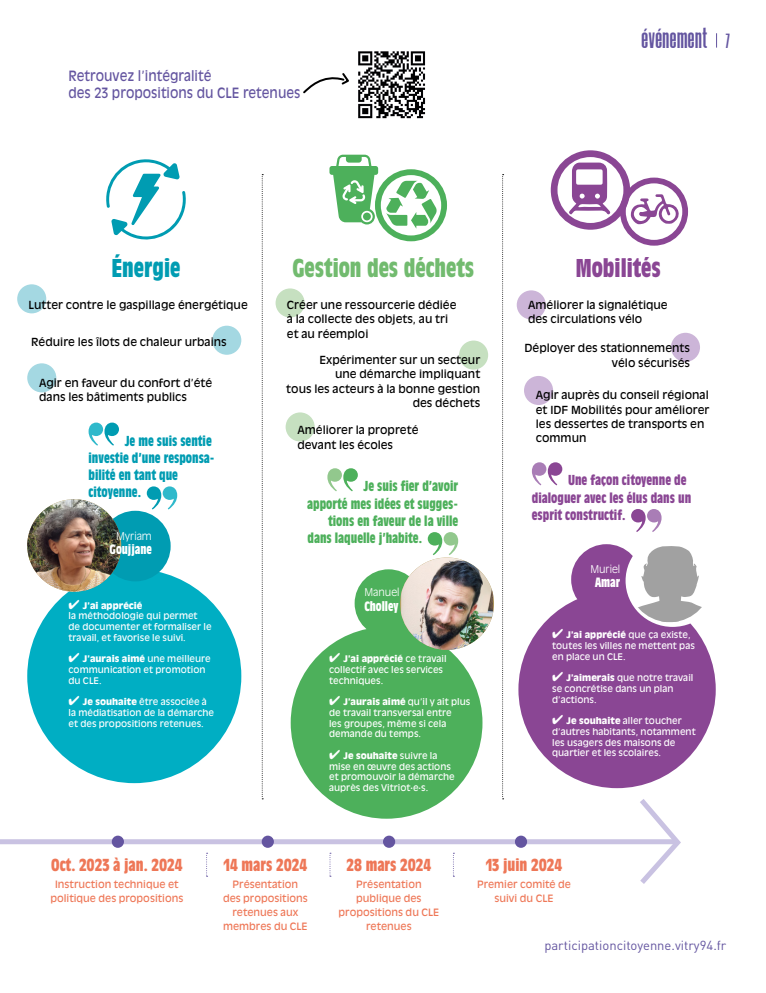
<style>
.page{position:relative;width:766px;height:993px;background:#fff}
.page>*{position:absolute;margin:0;border:0;box-sizing:border-box;transform-origin:0 0}
.t1{font:700 31px "Morganite";letter-spacing:.02em;color:#6455a0}
.t2{font:700 condensed 25.2px "Antique Olive Std";color:#72bb6f}
.t3{font:700 condensed 25.2px "Antique Olive Std";color:#8a4694}
.t4{font:700 condensed 25.2px "Antique Olive Std";color:#009cb2}
.t5{font:700 condensed 17px "Antique Olive Std";color:#ee7757}
.t6{font:700 condensed 14.1px "Antique Olive Std";color:#4db05b}
.t7{font:700 condensed 14.1px/17.1px "Antique Olive Std";color:#8a4694}
.t8{font:700 condensed 14.1px/17.1px "Antique Olive Std";color:#009cb2}
.t9{font:14px/16.8px "Antique Olive Std";color:#6455a0;scale:.9 1}
.t10{font:700 condensed 13.2px "Antique Olive Std";color:#fff}
.t11{font:13px "DIN Pro";color:#6455a0}
.t12{font:11px/14.4px "Antique Olive Std";color:#000}
.t13{font:300 10.6px "Antique Olive Std";color:#fff}
.t14{font:10px/14px "Antique Olive Std";color:#ee7757;text-align:center}
.t15{font:9px/10.8px "Antique Olive Std";color:#fff}
.s1{font-size:20.4px}
.s2{font-weight:900}
</style>
<div class="page">
<svg style="left:88px;top:422px;width:31px;height:23px"></svg>
<svg style="left:147px;top:486px;width:30px;height:23px"></svg>
<svg style="left:531px;top:462px;width:31px;height:23px"></svg>
<svg style="left:631px;top:509px;width:30px;height:23px"></svg>
<svg style="left:327px;top:468px;width:31px;height:23px"></svg>
<svg style="left:427px;top:532px;width:31px;height:23px"></svg>
<svg style="left:106px;top:159px;width:80px;height:81px"></svg>
<svg style="left:329px;top:155px;width:118px;height:86px"></svg>
<svg style="left:550px;top:150px;width:137px;height:95px"></svg>
<svg style="left:0;top:838px;width:634px;height:5px;fill:#c9c2e2"></svg>
<svg style="left:634px;top:799px;width:47px;height:85px"></svg>
<div style="left:112px;top:835px;width:12px;height:12px;background:#6455a0;border-radius:50%"></div>
<div style="left:261px;top:835px;width:13px;height:12px;background:#6455a0;border-radius:50%"></div>
<div style="left:383px;top:835px;width:12px;height:12px;background:#6455a0;border-radius:50%"></div>
<div style="left:514px;top:835px;width:13px;height:12px;background:#6455a0;border-radius:50%"></div>
<svg style="left:206px;top:852px;width:1px;height:24px"></svg>
<svg style="left:329px;top:852px;width:2px;height:24px"></svg>
<svg style="left:453px;top:852px;width:1px;height:24px"></svg>
<svg style="left:261px;top:174px;width:2px;height:625px"></svg>
<svg style="left:502px;top:174px;width:1px;height:625px"></svg>
<div style="left:17px;top:284px;width:29px;height:29px;background:#a4d8e2;border-radius:50%"></div>
<div style="left:275px;top:288px;width:29px;height:29px;background:#c6e0c0;border-radius:50%"></div>
<div style="left:516px;top:290px;width:29px;height:29px;background:#ccb5d8;border-radius:50%"></div>
<div style="left:27px;top:363px;width:29px;height:29px;background:#a4d8e2;border-radius:50%"></div>
<div style="left:285px;top:412px;width:29px;height:29px;background:#c6e0c0;border-radius:50%"></div>
<div style="left:524px;top:376px;width:29px;height:29px;background:#ccb5d8;border-radius:50%"></div>
<div style="left:212px;top:325px;width:29px;height:29px;background:#a4d8e2;border-radius:50%"></div>
<div style="left:459px;top:340px;width:29px;height:29px;background:#c6e0c0;border-radius:50%"></div>
<div style="left:670px;top:332px;width:29px;height:30px;background:#ccb5d8;border-radius:50%"></div>
<div style="left:27px;top:569px;width:214px;height:213px;background:#00aec3;border-radius:50%"></div>
<div style="left:518px;top:590px;width:197px;height:197px;background:#8a4694;border-radius:50%"></div>
<div style="left:290px;top:626px;width:192px;height:192px;background:#4db05b;border-radius:50%"></div>
<div style="left:100px;top:510px;width:71px;height:71px;background:#009cb2;border-radius:50%"></div>
<div style="left:571px;top:544px;width:70px;height:70px;background:#8a4694;border-radius:50%"></div>
<img style="left:27px;top:499px;width:93px;height:92px">
<div style="left:354px;top:569px;width:68px;height:68px;background:#4db05b;border-radius:50%"></div>
<img style="left:401px;top:557px;width:92px;height:92px">
<div style="left:625px;top:534px;width:94px;height:92px;background:#fff;border-radius:50%"></div>
<img style="left:358px;top:51px;width:68px;height:68px">
<svg style="left:303px;top:73px;width:46px;height:21px"></svg>
<svg style="left:627px;top:546px;width:75px;height:76px"></svg>
<h3 class="t9" style="left:68px;top:68px;width:259px">Retrouvez l’intégralité<br>des 23 propositions du CLE retenues</h3>
<h1 class="t1" style="left:641px;top:21px;width:90px">événement <span class="s1">7</span></h1>
<h2 class="t4" style="left:111px;top:254px;width:71px">Énergie</h2>
<h2 class="t2" style="left:292px;top:254px;width:183px">Gestion des déchets</h2>
<h2 class="t3" style="left:575px;top:254px;width:86px">Mobilités</h2>
<p class="t12" style="left:29px;top:297px;width:221px">Lutter contre le gaspillage énergétique</p>
<p class="t12" style="left:31px;top:335px;width:197px">Réduire les îlots de chaleur urbains</p>
<p class="t12" style="left:39px;top:375px;width:175px">Agir en faveur du confort d’été dans les bâtiments publics</p>
<h3 class="t8" style="left:88px;top:432px;width:128px;text-indent:36px">Je me suis sentie investie d’une responsa&shy;bilité en tant que citoyenne.</h3>
<p class="t13" style="left:116px;top:529px;width:37px">Myriam</p>
<h3 class="t10" style="left:110px;top:542px;width:44px">Goujjane</h3>
<p class="t15" style="left:68px;top:599px;width:144px">✔ <span class="s2">J’ai apprécié<br></span>la méthodologie qui permet<br>de documenter et formaliser le travail, et favorise le suivi.</p>
<p class="t15" style="left:68px;top:653px;width:144px">✔ <span class="s2">J’aurais aimé</span> une meilleure communication et promotion du CLE.</p>
<p class="t15" style="left:68px;top:696px;width:147px">✔ <span class="s2">Je souhaite</span> être associée à la médiatisation de la démarche et des propositions retenues.</p>
<p class="t12" style="left:287px;top:297px;width:171px">Créer une ressourcerie dédiée à la collecte des objets, au tri et au réemploi</p>
<p class="t12" style="left:528px;top:297px;width:141px">Améliorer la signalétique des circulations vélo</p>
<p class="t12" style="left:286px;top:352px;width:195px;text-align:right">Expérimenter sur un secteur<br>une démarche impliquant<br>tous les acteurs à la bonne gestion des déchets</p>
<p class="t12" style="left:524px;top:341px;width:167px;text-align:right">Déployer des stationnements vélo sécurisés</p>
<p class="t12" style="left:535px;top:388px;width:175px">Agir auprès du conseil régional et IDF Mobilités pour améliorer les dessertes de transports en commun</p>
<p class="t12" style="left:297px;top:423px;width:122px">Améliorer la propreté devant les écoles</p>
<h3 class="t6" style="left:363px;top:478px;width:96px">Je suis fier d’avoir</h3>
<h3 class="t6" style="left:307px;top:495px;width:152px">apporté mes idées et sugges-</h3>
<h3 class="t6" style="left:328px;top:512px;width:131px">tions en faveur de la ville</h3>
<h3 class="t6" style="left:307px;top:530px;width:116px">dans laquelle j’habite.</h3>
<p class="t13" style="left:364px;top:586px;width:37px">Manuel</p>
<h3 class="t10" style="left:364px;top:598px;width:35px">Cholley</h3>
<p class="t15" style="left:329px;top:653px;width:119px">✔ <span class="s2">J’ai apprécié</span> ce travail collectif avec les services techniques.</p>
<p class="t15" style="left:329px;top:696px;width:143px">✔ <span class="s2">J’aurais aimé</span> qu’il y ait plus de travail transversal entre<br>les groupes, même si cela demande du temps.</p>
<p class="t15" style="left:329px;top:749px;width:127px">✔ <span class="s2">Je souhaite</span> suivre la mise en œuvre des actions et promouvoir la démarche auprès des Vitriot·e·s.</p>
<h3 class="t7" style="left:531px;top:472px;width:161px;text-indent:36px">Une façon citoyenne de dialoguer avec les élus dans un esprit constructif.</h3>
<p class="t13" style="left:590px;top:562px;width:31px">Muriel</p>
<h3 class="t10" style="left:595px;top:575px;width:27px">Amar</h3>
<p class="t15" style="left:552px;top:629px;width:144px">✔ <span class="s2">J’ai apprécié</span> que ça existe, toutes les villes ne mettent pas en place un CLE.</p>
<p class="t15" style="left:552px;top:672px;width:143px">✔ <span class="s2">J’aimerais</span> que notre travail se concrétise dans un plan d’actions.</p>
<p class="t15" style="left:552px;top:715px;width:145px">✔ <span class="s2">Je souhaite</span> aller toucher d’autres habitants, notamment les usagers des maisons de quartier et les scolaires.</p>
<h3 class="t5" style="left:51px;top:855px;width:133px">Oct. 2023 à jan. 2024</h3>
<p class="t14" style="left:50px;top:877px;width:134px">Instruction technique et politique des propositions</p>
<h3 class="t5" style="left:223px;top:855px;width:85px">14 mars 2024</h3>
<p class="t14" style="left:223px;top:877px;width:86px">Présentation des propositions retenues aux membres du CLE</p>
<h3 class="t5" style="left:346px;top:855px;width:86px">28 mars 2024</h3>
<p class="t14" style="left:338px;top:877px;width:102px">Présentation publique des propositions du CLE retenues</p>
<h3 class="t5" style="left:485px;top:855px;width:78px">13 juin 2024</h3>
<p class="t14" style="left:477px;top:877px;width:95px">Premier comité de suivi du CLE</p>
<h3 class="t11" style="left:544px;top:936px;width:183px">participationcitoyenne.vitry94.fr</h3>
</div>
